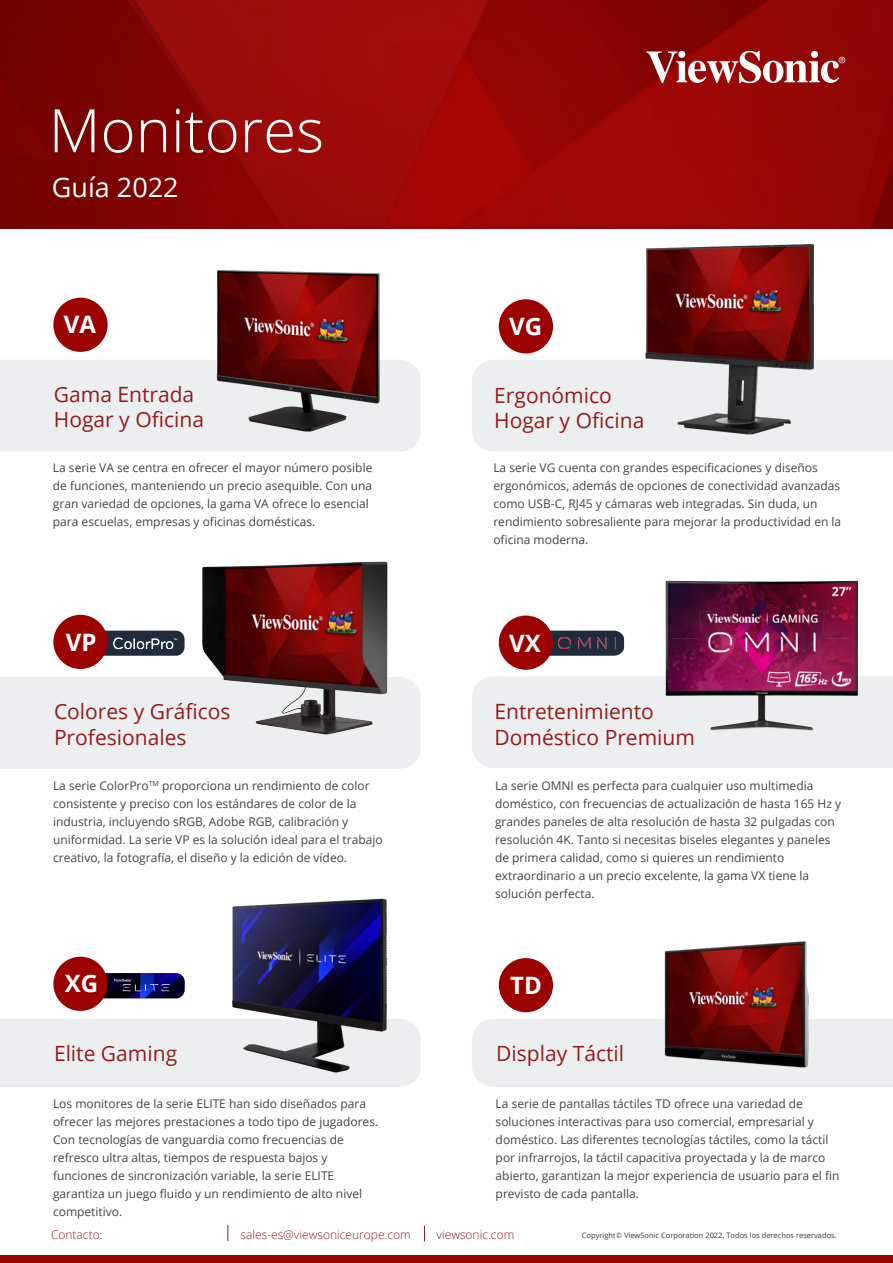
<style>
.page{position:relative;width:893px;height:1263px;background:#fff}
.page>*{position:absolute;margin:0;border:0;box-sizing:border-box;transform-origin:0 0}
.t1{font:300 60px "Open Sans";color:#fff}
.t2{font:27px "Open Sans";color:#fff}
.t3{font:700 24px "Open Sans";color:#fff}
.t4{font:21px/25.2px "Open Sans";color:#961a1d}
.t5{font:12px/18px "Open Sans";color:#434343}
.t6{font:300 12px "Open Sans";color:#951a1f}
.t7{font:7.5px "Open Sans";color:#333638}
</style>
<div class="page">
<svg style="left:550px;top:631px;width:74px;height:25px"></svg>
<img style="left:0;top:0;width:893px;height:229px">
<div style="left:0;top:1256px;width:893px;height:7px;background:#9b0300"></div>
<svg style="left:646px;top:51px;width:199px;height:32px"></svg>
<svg style="left:228px;top:1225px;width:1px;height:16px"></svg>
<svg style="left:424px;top:1225px;width:1px;height:16px"></svg>
<div style="left:0;top:360px;width:415px;height:92px;background:#eceff0"></div>
<div style="left:0;top:677px;width:421px;height:92px;background:#eceff0"></div>
<div style="left:0;top:1019px;width:411px;height:68px;background:#eceff0"></div>
<div style="left:472px;top:1019px;width:421px;height:68px;background:#eceff0"></div>
<div style="left:472px;top:360px;width:421px;height:92px;background:#eceff0"></div>
<div style="left:472px;top:676px;width:421px;height:92px;background:#eceff0"></div>
<div style="left:499px;top:299px;width:54px;height:54px;background:#9b0300;border-radius:50%"></div>
<div style="left:499px;top:615px;width:54px;height:55px;background:#9b0300;border-radius:50%"></div>
<div style="left:499px;top:958px;width:54px;height:54px;background:#9b0300;border-radius:50%"></div>
<img style="left:575px;top:210px;width:272px;height:239px">
<div style="left:53px;top:298px;width:55px;height:54px;background:#9b0300;border-radius:50%"></div>
<img style="left:156px;top:270px;width:265px;height:175px">
<div style="left:97px;top:631px;width:88px;height:25px;background:#202c3b;border-radius:9px"></div>
<img style="left:113px;top:637px;width:22px;height:12px">
<img style="left:104px;top:973px;width:55px;height:25px">
<div style="left:53px;top:615px;width:55px;height:54px;background:#9b0300;border-radius:50%"></div>
<div style="left:53px;top:957px;width:55px;height:54px;background:#9b0300;border-radius:50%"></div>
<img style="left:107px;top:974px;width:52px;height:21px">
<img style="left:159px;top:898px;width:262px;height:185px">
<img style="left:617px;top:941px;width:243px;height:143px">
<img style="left:658px;top:580px;width:207px;height:160px">
<img style="left:558px;top:638px;width:58px;height:10px">
<img style="left:135px;top:561px;width:286px;height:190px">
<p class="t1" style="left:49px;top:89px;width:277px">Monitores</p>
<p class="t2" style="left:52px;top:168px;width:128px">Guía 2022</p>
<p class="t3" style="left:64px;top:307px;width:34px">VA</p>
<p class="t3" style="left:509px;top:310px;width:34px">VG</p>
<p class="t4" style="left:54px;top:381px;width:152px">Gama Entrada<br>Hogar y Oficina</p>
<p class="t4" style="left:494px;top:382px;width:152px">Ergonómico<br>Hogar y Oficina</p>
<p class="t5" style="left:53px;top:458px;width:321px">La serie VA se centra en ofrecer el mayor número posible de funciones, manteniendo un precio asequible. Con una gran variedad de opciones, la gama VA ofrece lo esencial para escuelas, empresas y oficinas domésticas.</p>
<p class="t5" style="left:493px;top:458px;width:349px">La serie VG cuenta con grandes especificaciones y diseños ergonómicos, además de opciones de conectividad avanzadas como USB-C, RJ45 y cámaras web integradas. Sin duda, un rendimiento sobresaliente para mejorar la productividad en la oficina moderna.</p>
<p class="t3" style="left:66px;top:625px;width:32px">VP</p>
<p class="t3" style="left:509px;top:626px;width:33px">VX</p>
<p class="t4" style="left:54px;top:699px;width:178px">Colores y Gráficos<br>Profesionales</p>
<p class="t4" style="left:494px;top:698px;width:202px">Entretenimiento<br>Doméstico Premium</p>
<p class="t5" style="left:53px;top:776px;width:331px">La serie ColorPro<sup>TM</sup> proporciona un rendimiento de color consistente y preciso con los estándares de color de la industria, incluyendo sRGB, Adobe RGB, calibración y uniformidad. La serie VP es la solución ideal para el trabajo creativo, la fotografía, el diseño y la edición de vídeo.</p>
<p class="t5" style="left:495px;top:776px;width:348px">La serie OMNI es perfecta para cualquier uso multimedia doméstico, con frecuencias de actualización de hasta 165 Hz y grandes paneles de alta resolución de hasta 32 pulgadas con resolución 4K. Tanto si necesitas biseles elegantes y paneles de primera calidad, como si quieres un rendimiento extraordinario a un precio excelente, la gama VX tiene la solución perfecta.</p>
<p class="t3" style="left:65px;top:966px;width:35px">XG</p>
<p class="t3" style="left:510px;top:969px;width:33px">TD</p>
<p class="t4" style="left:54px;top:1040px;width:125px">Elite Gaming</p>
<p class="t4" style="left:496px;top:1040px;width:129px">Display Táctil</p>
<p class="t5" style="left:53px;top:1094px;width:327px">Los monitores de la serie ELITE han sido diseñados para ofrecer las mejores prestaciones a todo tipo de jugadores.<br>Con tecnologías de vanguardia como frecuencias de refresco ultra altas, tiempos de respuesta bajos y funciones de sincronización variable, la serie ELITE garantiza un juego fluido y un rendimiento de alto nivel competitivo.</p>
<p class="t5" style="left:496px;top:1094px;width:345px">La serie de pantallas táctiles TD ofrece una variedad de soluciones interactivas para uso comercial, empresarial y doméstico. Las diferentes tecnologías táctiles, como la táctil por infrarrojos, la táctil capacitiva proyectada y la de marco abierto, garantizan la mejor experiencia de usuario para el fin previsto de cada pantalla.</p>
<p class="t6" style="left:51px;top:1226px;width:53px">Contacto:</p>
<p class="t6" style="left:240px;top:1226px;width:172px">sales-es@viewsoniceurope.com</p>
<p class="t6" style="left:436px;top:1226px;width:79px">viewsonic.com</p>
<p class="t7" style="left:582px;top:1230px;width:256px">Copyright© ViewSonic Corporation 2022. Todos los derechos reservados.</p>
</div>
